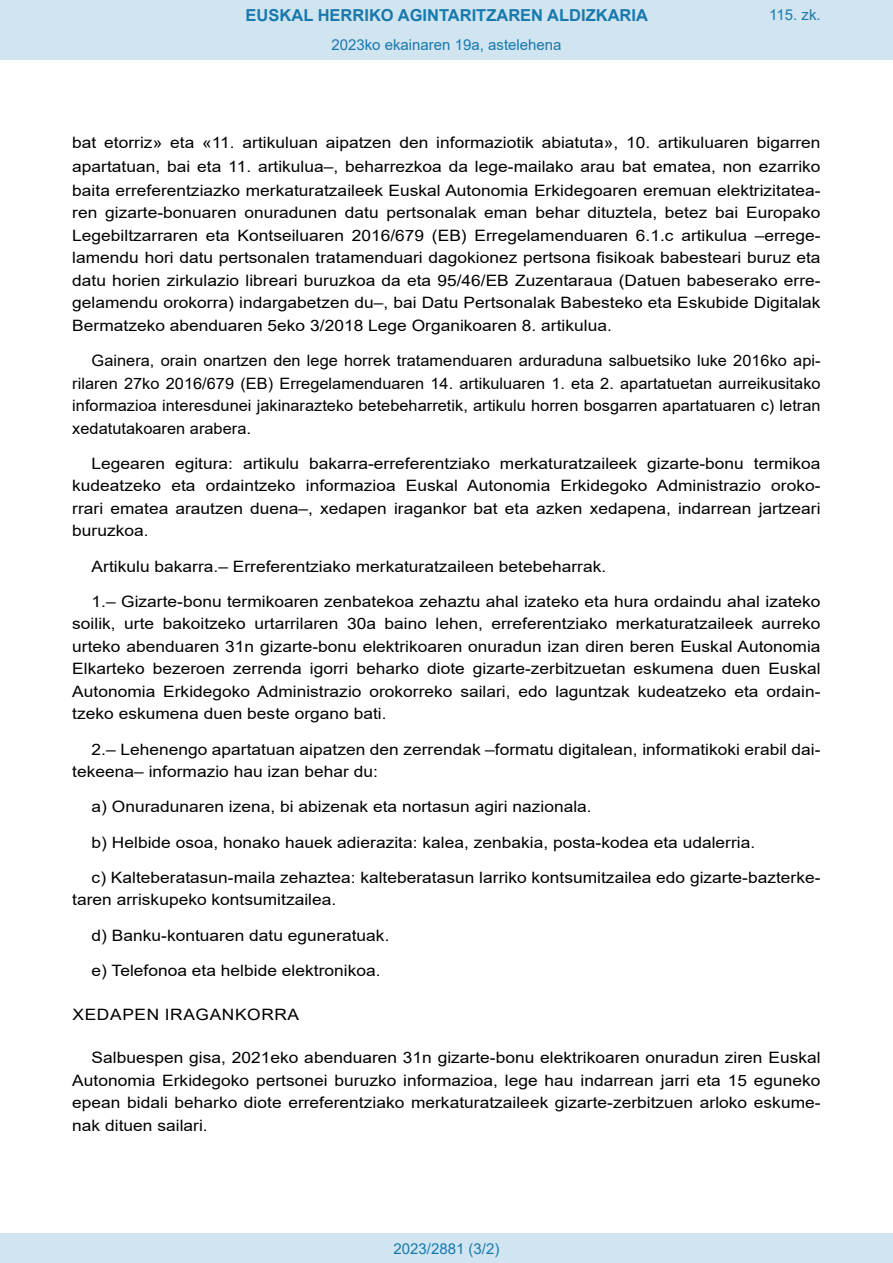
<style>
.page{position:relative;width:893px;height:1263px;background:#fff}
.page>*{position:absolute;margin:0;border:0;box-sizing:border-box;transform-origin:0 0}
.t1{font:700 16.5px "Arial";color:#1879ad}
.BOPVDetalle{font:15.6px/22.5px "Arial";color:#000;text-align:justify;scale:1.11 1}
.BOPVDetalle-2{font:15.6px/22.5px "Arial";color:#000;text-align:justify;scale:1.04 1}
.BOPVDisposicion{font:15.6px "Arial";letter-spacing:.035em;color:#000;scale:1.11 1}
.Paginacion_Centro{font:15px "Arial";color:#1879ad}
</style>
<div class="page">
<div style="left:0;top:0;width:893px;height:60px;background:#d0e5f0"></div>
<div style="left:0;top:1233px;width:893px;height:30px;background:#d0e5f0"></div>
<p class="t1" style="left:246px;top:3px;width:404px">EUSKAL HERRIKO AGINTARITZAREN ALDIZKARIA</p>
<p class="Paginacion_Centro" style="left:331px;top:35px;width:232px">2023ko ekainaren 19a, astelehena</p>
<p class="Paginacion_Centro" style="left:769px;top:5px;width:53px">115. zk.</p>
<p class="BOPVDetalle" style="left:72px;top:131px;width:676px">bat etorriz» eta «11. artikuluan aipatzen den informaziotik abiatuta», 10. artikuluaren bigarren apartatuan, bai eta 11. artikulua–, beharrezkoa da lege-mailako arau bat ematea, non ezarriko baita erreferentziazko merkaturatzaileek Euskal Autonomia Erkidegoaren eremuan elektrizitatea&shy;ren gizarte-bonuaren onuradunen datu pertsonalak eman behar dituztela, betez bai Europako Legebiltzarraren eta Kontseiluaren 2016/679 (EB) Erregelamenduaren 6.1.c artikulua –errege&shy;lamendu hori datu pertsonalen tratamenduari dagokionez pertsona fisikoak babesteari buruz eta datu horien zirkulazio libreari buruzkoa da eta 95/46/EB Zuzentaraua (Datuen babeserako erre&shy;gelamendu orokorra) indargabetzen du–, bai Datu Pertsonalak Babesteko eta Eskubide Digitalak Bermatzeko abenduaren 5eko 3/2018 Lege Organikoaren 8. artikulua.</p>
<p class="BOPVDetalle-2" style="left:72px;top:349px;width:721px;text-indent:19px">Gainera, orain onartzen den lege horrek tratamenduaren arduraduna salbuetsiko luke 2016ko api&shy;rilaren 27ko 2016/679 (EB) Erregelamenduaren 14. artikuluaren 1. eta 2. apartatuetan aurreikusitako informazioa interesdunei jakinarazteko betebeharretik, artikulu horren bosgarren apartatuaren c) letran xedatutakoaren arabera.</p>
<p class="BOPVDetalle" style="left:72px;top:452px;width:676px;text-indent:19px">Legearen egitura: artikulu bakarra-erreferentziako merkaturatzaileek gizarte-bonu termikoa kudeatzeko eta ordaintzeko informazioa Euskal Autonomia Erkidegoko Administrazio oroko&shy;rrari ematea arautzen duena–, xedapen iragankor bat eta azken xedapena, indarrean jartzeari buruzkoa.</p>
<p class="BOPVDetalle" style="left:92px;top:555px;width:465px">Artikulu bakarra.– Erreferentziako merkaturatzaileen betebeharrak.</p>
<p class="BOPVDetalle" style="left:72px;top:590px;width:676px;text-indent:19px">1.– Gizarte-bonu termikoaren zenbatekoa zehaztu ahal izateko eta hura ordaindu ahal izateko soilik, urte bakoitzeko urtarrilaren 30a baino lehen, erreferentziako merkaturatzaileek aurreko urteko abenduaren 31n gizarte-bonu elektrikoaren onuradun izan diren beren Euskal Autonomia Elkarteko bezeroen zerrenda igorri beharko diote gizarte-zerbitzuetan eskumena duen Euskal Autonomia Erkidegoko Administrazio orokorreko sailari, edo laguntzak kudeatzeko eta ordain&shy;tzeko eskumena duen beste organo bati.</p>
<p class="BOPVDetalle" style="left:72px;top:738px;width:676px;text-indent:19px">2.– Lehenengo apartatuan aipatzen den zerrendak –formatu digitalean, informatikoki erabil dai&shy;tekeena– informazio hau izan behar du:</p>
<p class="BOPVDetalle" style="left:92px;top:795px;width:452px">a) Onuradunaren izena, bi abizenak eta nortasun agiri nazionala.</p>
<p class="BOPVDetalle" style="left:92px;top:831px;width:599px">b) Helbide osoa, honako hauek adierazita: kalea, zenbakia, posta-kodea eta udalerria.</p>
<p class="BOPVDetalle" style="left:72px;top:866px;width:676px;text-indent:19px">c) Kalteberatasun-maila zehaztea: kalteberatasun larriko kontsumitzailea edo gizarte-bazterke&shy;taren arriskupeko kontsumitzailea.</p>
<p class="BOPVDetalle" style="left:92px;top:924px;width:270px">d) Banku-kontuaren datu eguneratuak.</p>
<p class="BOPVDetalle" style="left:92px;top:959px;width:262px">e) Telefonoa eta helbide elektronikoa.</p>
<p class="BOPVDisposicion" style="left:73px;top:1003px;width:206px">XEDAPEN IRAGANKORRA</p>
<p class="BOPVDetalle" style="left:72px;top:1047px;width:676px;text-indent:19px">Salbuespen gisa, 2021eko abenduaren 31n gizarte-bonu elektrikoaren onuradun ziren Euskal Autonomia Erkidegoko pertsonei buruzko informazioa, lege hau indarrean jarri eta 15 eguneko epean bidali beharko diote erreferentziako merkaturatzaileek gizarte-zerbitzuen arloko eskume&shy;nak dituen sailari.</p>
<p class="Paginacion_Centro" style="left:393px;top:1238px;width:107px">2023/2881 (3/2)</p>
</div>
